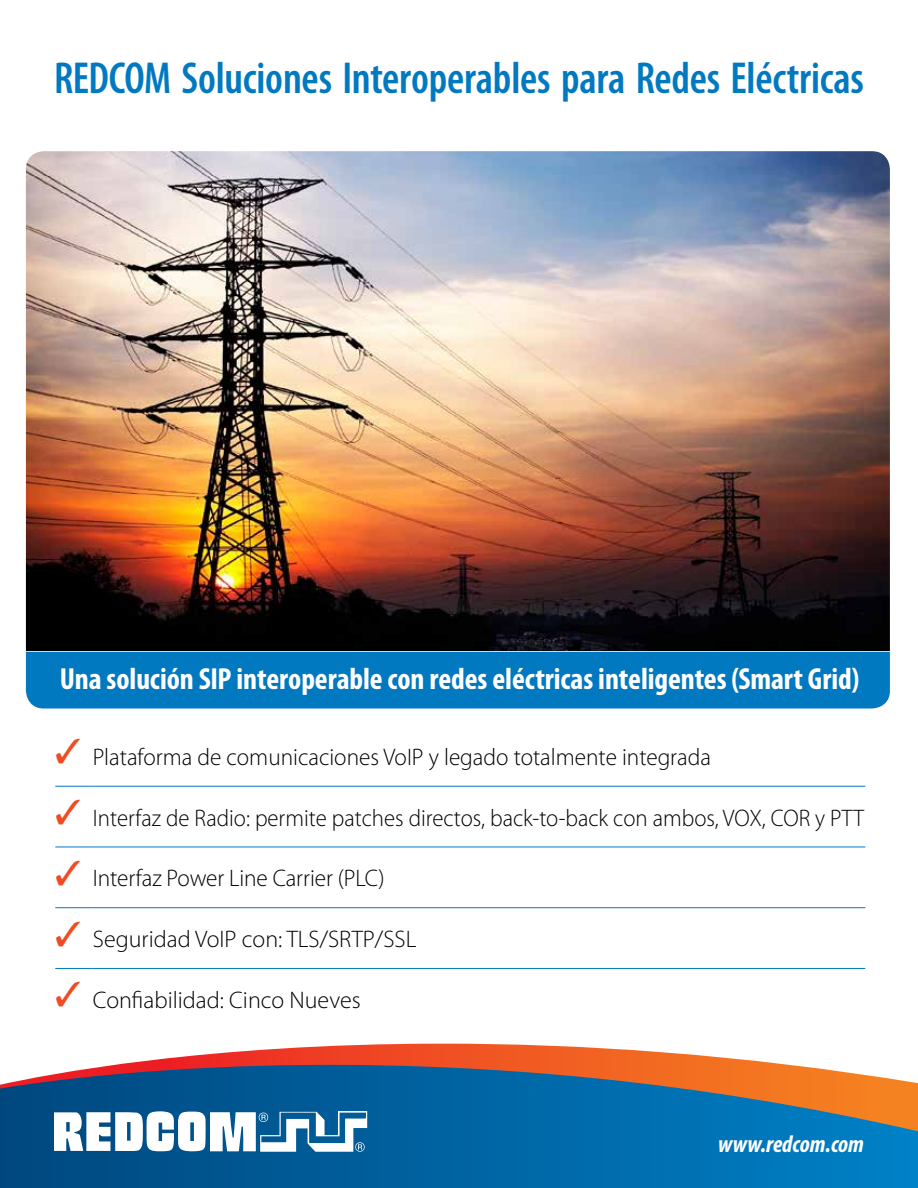
<style>
.page{position:relative;width:918px;height:1188px;background:#fff}
.page>*{position:absolute;margin:0;border:0;box-sizing:border-box;transform-origin:0 0}
.t1{font:600 condensed 45px "Myriad Pro";letter-spacing:-.005em;color:#0079c1}
.t2{font:700 condensed 30.6px "Myriad Pro";color:#fff}
.t3{font:300 24px "Myriad Pro";color:#000}
.t4{font:300 24px "Myriad Pro";color:#000;scale:.95 1}
.t5{font:italic 700 condensed 24px "Myriad Pro";color:#fff}
.s1{color:#f04c23}
</style>
<div class="page">
<img style="left:26px;top:151px;width:864px;height:500px">
<div style="left:26px;top:652px;width:864px;height:57px;background:#0079c1"></div>
<svg style="left:114px;top:1044px;width:676px;height:21px"></svg>
<svg style="left:0;top:1065px;width:918px;height:123px;background:#256893"></svg>
<svg style="left:54px;top:1111px;width:313px;height:41px"></svg>
<hr style="left:55px;top:786px;width:38px;height:1px;background:#0079c1">
<hr style="left:93px;top:786px;width:772px;height:1px;background:#0079c1">
<hr style="left:55px;top:847px;width:38px;height:1px;background:#0079c1">
<hr style="left:93px;top:847px;width:772px;height:1px;background:#0079c1">
<hr style="left:55px;top:907px;width:38px;height:1px;background:#0079c1">
<hr style="left:93px;top:907px;width:772px;height:1px;background:#0079c1">
<hr style="left:55px;top:968px;width:38px;height:1px;background:#0079c1">
<hr style="left:93px;top:968px;width:772px;height:1px;background:#0079c1">
<h1 class="t1" style="left:54px;top:50px;width:812px">REDCOM Soluciones Interoperables para Redes Eléctricas</h1>
<p class="t2" style="left:60px;top:660px;width:801px">Una solución SIP interoperable con redes eléctricas inteligentes (Smart Grid)</p>
<p class="t3" style="left:55px;top:742px;width:657px"><span class="s1">✓</span> Plataforma de comunicaciones VoIP y legado totalmente integrada</p>
<p class="t4" style="left:55px;top:803px;width:853px"><span class="s1">✓</span> Interfaz de Radio: permite patches directos, back-to-back con ambos, VOX, COR y PTT</p>
<p class="t3" style="left:55px;top:864px;width:331px"><span class="s1">✓</span> Interfaz Power Line Carrier (PLC)</p>
<p class="t3" style="left:55px;top:925px;width:363px"><span class="s1">✓</span> Seguridad VoIP con: TLS/SRTP/SSL</p>
<p class="t3" style="left:55px;top:985px;width:307px"><span class="s1">✓</span> Confiabilidad: Cinco Nueves</p>
<p class="t5" style="left:718px;top:1129px;width:147px">www.redcom.com</p>
</div>
